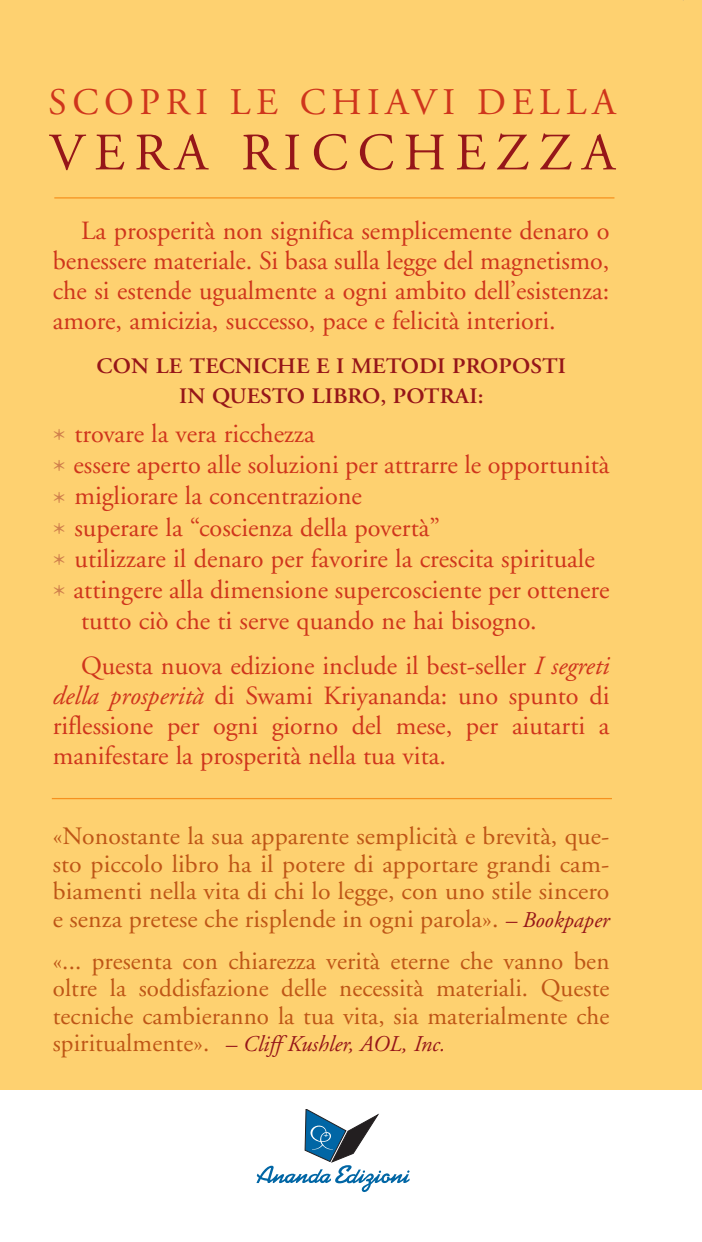
<style>
.page{position:relative;width:702px;height:1242px;background:#fff}
.page>*{position:absolute;margin:0;border:0;box-sizing:border-box;transform-origin:0 0}
.t1{font:52.5px "Adobe Garamond";letter-spacing:.18em;color:#961619}
.t2{font:37.5px "Adobe Garamond";letter-spacing:.15em;color:#cf351c}
.t3{font:26.25px/30px "Adobe Garamond";color:#cf351c;text-align:justify}
.t4{font:25px/27.5px "Adobe Garamond";letter-spacing:.005em;color:#be5616;text-align:justify}
.t5{font:italic 22.5px "Adobe Garamond";color:#961619}
.t6{font:600 22px/30px "Adobe Garamond";letter-spacing:.005em;color:#961619;text-align:center;scale:1.04 1}
.s1{font-size:32.5px;color:#d0804c}
.s2{font-style:italic}
.s3{font-style:italic;font-size:22.5px;color:#961619}
.s4{font-style:normal;font-size:25px;color:#be5616}
</style>
<div class="page">
<div style="left:0;top:0;width:702px;height:1089px;background:#fed170"></div>
<svg style="left:256px;top:1109px;width:153px;height:83px"></svg>
<hr style="left:54px;top:197px;width:560px;height:1px;background:#f6911e">
<hr style="left:52px;top:798px;width:560px;height:1px;background:#f6911e">
<h2 class="t2" style="left:48px;top:88px;width:569px">SCOPRI LE CHIAVI DELLA</h2>
<h1 class="t1" style="left:49px;top:132px;width:567px">VERA RICCHEZZA</h1>
<p class="t3" style="left:53px;top:218px;width:558px;text-indent:28px">La prosperità non significa semplicemente denaro o benessere materiale. Si basa sulla legge del magnetismo, che si estende ugualmente a ogni ambito dell’esistenza: amore, amicizia, successo, pace e felicità interiori.</p>
<p class="t6" style="left:97px;top:353px;width:453px">CON LE TECNICHE E I METODI PROPOSTI<br>IN QUESTO LIBRO, POTRAI:</p>
<p class="t3" style="left:53px;top:421px;width:263px"><span class="s1">*</span> trovare la vera ricchezza</p>
<p class="t3" style="left:53px;top:452px;width:558px"><span class="s1">*</span> essere aperto alle soluzioni per attrarre le opportunità</p>
<p class="t3" style="left:53px;top:483px;width:311px"><span class="s1">*</span> migliorare la concentrazione</p>
<p class="t3" style="left:53px;top:514px;width:389px"><span class="s1">*</span> superare la “coscienza della povertà”</p>
<p class="t3" style="left:53px;top:546px;width:543px"><span class="s1">*</span> utilizzare il denaro per favorire la crescita spirituale</p>
<p class="t3" style="left:53px;top:577px;width:558px"><span class="s1">*</span> attingere alla dimensione supercosciente per ottenere</p>
<p class="t3" style="left:81px;top:608px;width:457px">tutto ciò che ti serve quando ne hai bisogno.</p>
<p class="t3" style="left:53px;top:652px;width:558px;text-indent:28px">Questa nuova edizione include il best-seller <span class="s2">I segreti della prosperità</span> di Swami Kriyananda: uno spunto di riflessione per ogni giorno del mese, per aiutarti a manifestare la prosperità nella tua vita.</p>
<p class="t4" style="left:53px;top:825px;width:558px">«Nonostante la sua apparente semplicità e brevità, que&shy;sto piccolo libro ha il potere di apportare grandi cam&shy;biamenti nella vita di chi lo legge, con uno stile sincero e senza pretese che risplende in ogni parola». <span class="s3">– Bookpaper</span></p>
<p class="t4" style="left:53px;top:949px;width:558px">«... presenta con chiarezza verità eterne che vanno ben oltre la soddisfazione delle necessità materiali. Queste tecniche cambieranno la tua vita, sia materialmente che</p>
<p class="t5" style="left:53px;top:1035px;width:394px"><span class="s4">spiritualmente».</span> – Cliff Kushler, AOL, Inc.</p>
</div>
